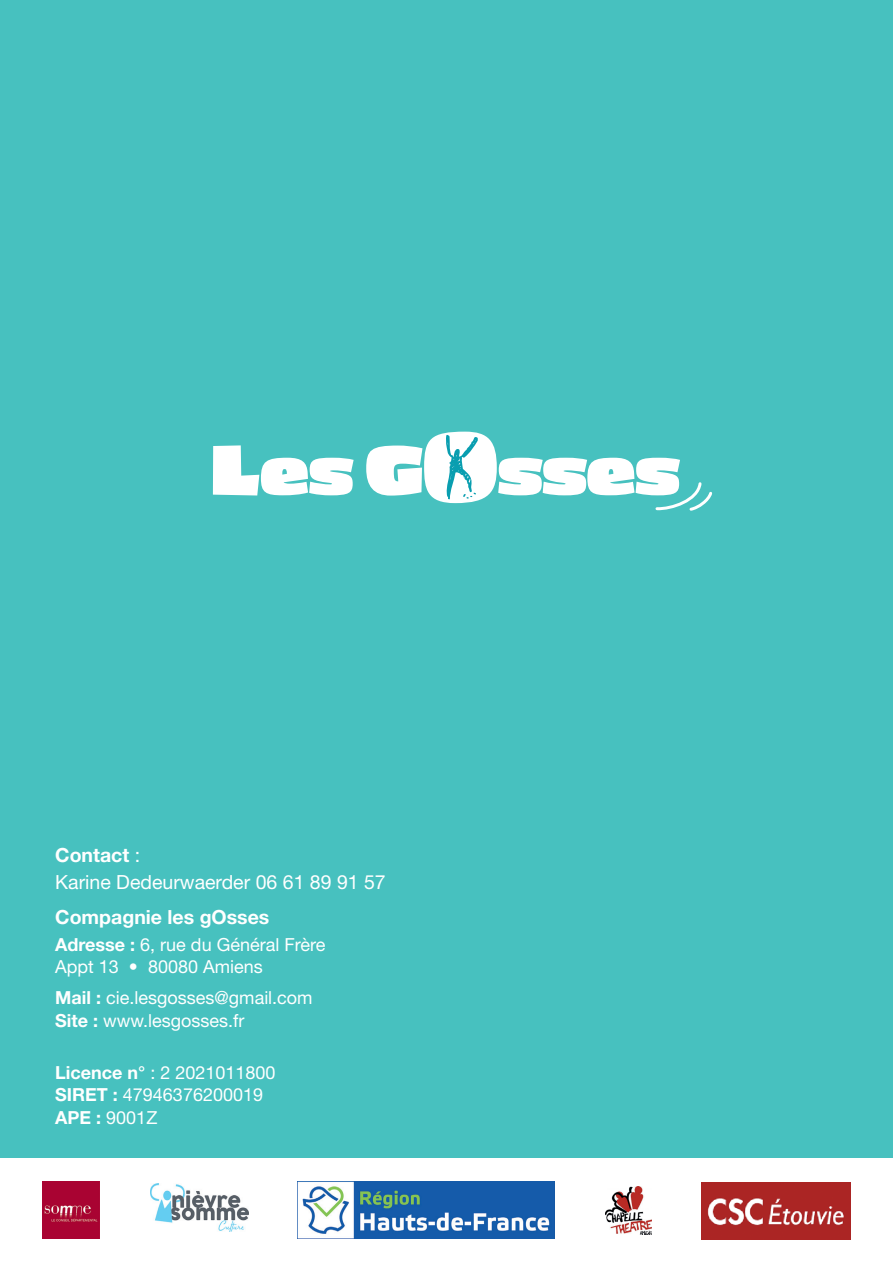
<style>
.page{position:relative;width:893px;height:1263px;background:#fff}
.page>*{position:absolute;margin:0;border:0;box-sizing:border-box;transform-origin:0 0}
.t1{font:19.5px "Helvetica Neue LT 55 Rm";color:#fff}
.t2{font:19.5px "Helvetica Neue LT 75 Bd";color:#fff}
.t3{font:18px/22.5px "Helvetica Neue LT 55 Rm";color:#fff}
.s1{font-family:"Helvetica Neue LT 55 Rm"}
.s2{font-family:"Helvetica Neue LT 75 Bd"}
</style>
<div class="page">
<div style="left:0;top:0;width:893px;height:1157px;background:#47c1bf"></div>
<img style="left:606px;top:1186px;width:46px;height:49px">
<img style="left:298px;top:1182px;width:256px;height:57px">
<img style="left:43px;top:1182px;width:56px;height:57px">
<img style="left:150px;top:1183px;width:99px;height:48px">
<img style="left:701px;top:1182px;width:149px;height:57px">
<svg style="left:213px;top:445px;width:141px;height:50px"></svg>
<svg style="left:366px;top:432px;width:347px;height:79px"></svg>
<p class="t2" style="left:55px;top:843px;width:86px">Contact <span class="s1">:</span></p>
<p class="t1" style="left:55px;top:870px;width:332px">Karine Dedeurwaerder 06 61 89 91 57</p>
<p class="t2" style="left:55px;top:905px;width:216px">Compagnie les gOsses</p>
<p class="t3" style="left:55px;top:932px;width:272px"><span class="s2">Adresse :</span> 6, rue du Général Frère<br>Appt 13 • 80080 Amiens</p>
<p class="t3" style="left:55px;top:986px;width:259px"><span class="s2">Mail :</span> cie.lesgosses@gmail.com</p>
<p class="t3" style="left:55px;top:1008px;width:191px"><span class="s2">Site :</span> www.lesgosses.fr</p>
<p class="t3" style="left:55px;top:1061px;width:222px"><span class="s2">Licence n°</span> : 2 2021011800</p>
<p class="t3" style="left:55px;top:1083px;width:209px"><span class="s2">SIRET :</span> 47946376200019</p>
<p class="t3" style="left:55px;top:1106px;width:104px"><span class="s2">APE :</span> 9001Z</p>
</div>
